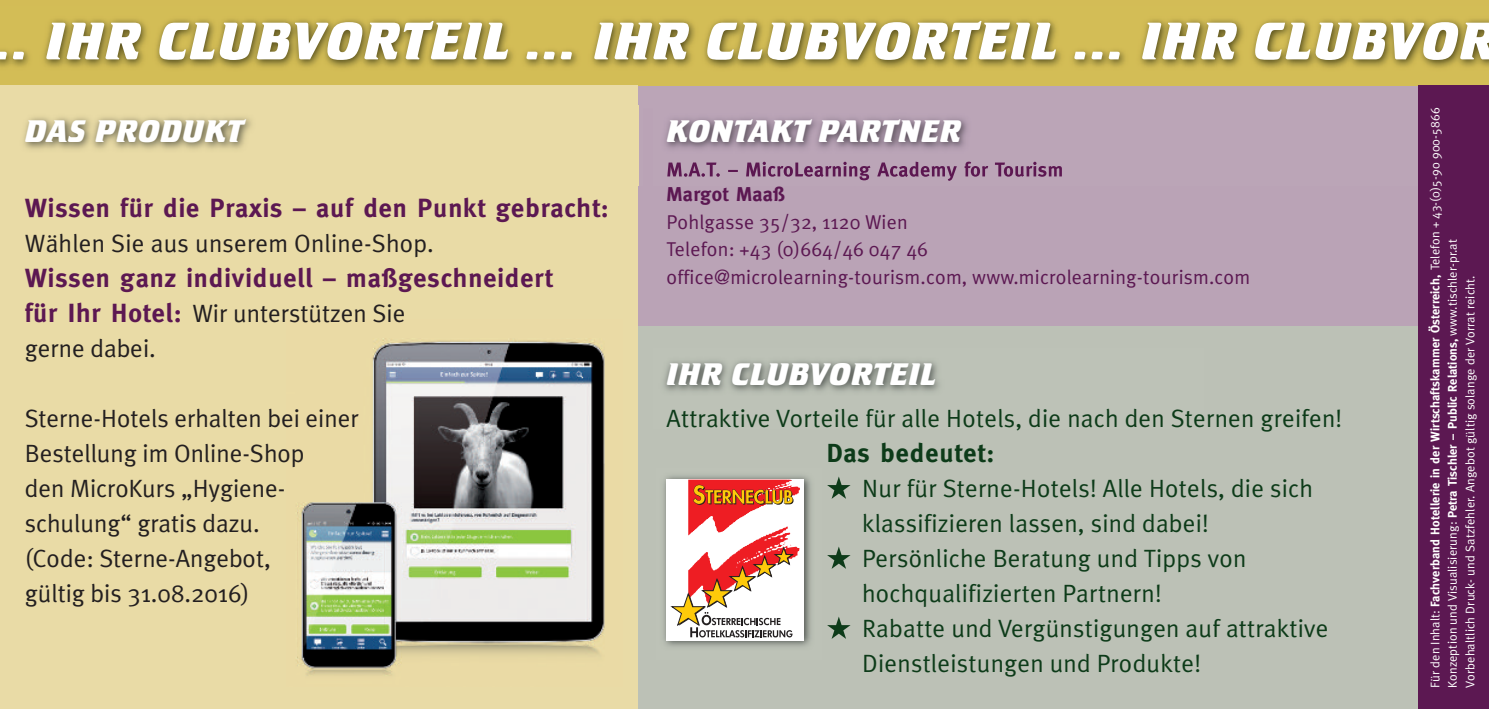
<style>
.page{position:relative;width:1489px;height:709px;background:#fff}
.page>*{position:absolute;margin:0;border:0;box-sizing:border-box;transform-origin:0 0}
.t1{font:55px "Crillee Bold Italic Plain";letter-spacing:.025em;color:#fff}
.t2{font:32.5px "Crillee Bold Italic Plain";letter-spacing:.015em;color:#fff}
.t3{font:700 26.25px "Meta";letter-spacing:.035em;color:#5c1852}
.t4{font:700 26.25px "Meta";letter-spacing:.035em;color:#0d3b19}
.t5{font:25px/35px "Meta Plus Normal";letter-spacing:.01em;color:#0d3b19}
.t6{font:25px/35px "Meta Plus Normal";color:#231f20}
.t7{font:20px/27.5px "Meta Plus Normal";letter-spacing:.01em;color:#5c1852}
.t8{font:700 20px "Meta";letter-spacing:.02em;color:#5c1852}
.t9{font:12.5px/17.5px "Meta Plus Normal";letter-spacing:.01em;color:#fff}
.t10{font:700 12.5px "Meta";letter-spacing:.01em;color:#fff}
.s1{font-family:"Meta";font-weight:700;font-size:26.25px;color:#5c1852}
.s2{font-family:"Meta Plus Normal";font-weight:400}
.s3{font-family:"Meta";font-weight:700}
</style>
<div class="page">
<div style="left:631px;top:85px;width:793px;height:248px;background:#baa3b6"></div>
<div style="left:0;top:0;width:1488px;height:85px;background:#d3bc56"></div>
<img style="left:638px;top:85px;width:779px;height:21px">
<img style="left:0;top:19px;width:1488px;height:49px">
<div style="left:638px;top:326px;width:793px;height:383px;background:#bcc1b6"></div>
<img style="left:665px;top:118px;width:397px;height:63px">
<img style="left:667px;top:162px;width:164px;height:15px">
<img style="left:664px;top:361px;width:275px;height:31px">
<svg style="left:827px;top:476px;width:23px;height:23px"></svg>
<svg style="left:827px;top:546px;width:23px;height:23px"></svg>
<svg style="left:827px;top:616px;width:23px;height:23px"></svg>
<img style="left:663px;top:475px;width:148px;height:172px">
<div style="left:666px;top:480px;width:137px;height:161px;background:#fff"></div>
<svg style="left:671px;top:480px;width:129px;height:157px"></svg>
<div style="left:1417px;top:85px;width:71px;height:624px;background:#5c1852"></div>
<div style="left:0;top:85px;width:638px;height:624px;background:#e9dba6"></div>
<img style="left:297px;top:338px;width:308px;height:338px">
<img style="left:638px;top:109px;width:1px;height:77px">
<img style="left:23px;top:117px;width:229px;height:33px">
<h1 class="t1" style="left:-4px;top:23px;width:1501px">.. IHR CLUBVORTEIL ... IHR CLUBVORTEIL ... IHR CLUBVOR</h1>
<h2 class="t2" style="left:25px;top:120px;width:220px">DAS PRODUKT</h2>
<p class="t3" style="left:25px;top:193px;width:585px">Wissen für die Praxis – auf den Punkt gebracht:</p>
<p class="t6" style="left:25px;top:226px;width:410px">Wählen Sie aus unserem Online-Shop.</p>
<p class="t3" style="left:25px;top:263px;width:529px">Wissen ganz individuell – maßgeschneidert</p>
<p class="t6" style="left:25px;top:296px;width:382px"><span class="s1">für Ihr Hotel:</span> Wir unterstützen Sie gerne dabei.</p>
<p class="t6" style="left:25px;top:401px;width:335px">Sterne-Hotels erhalten bei einer<br>Bestellung im Online-Shop<br>den MicroKurs „Hygiene&shy;schulung“ gratis dazu.<br>(Code: Sterne-Angebot,<br>gültig bis 31.08.2016)</p>
<h2 class="t2" style="left:666px;top:120px;width:296px">KONTAKT PARTNER</h2>
<p class="t8" style="left:666px;top:183px;width:120px">Margot Maaß</p>
<p class="t7" style="left:666px;top:208px;width:585px">Pohlgasse 35/32, 1120 Wien<br>Telefon: +43 (0)664/46 047 46<br>office@microlearning-tourism.com, www.microlearning-tourism.com</p>
<h2 class="t2" style="left:666px;top:363px;width:271px">IHR CLUBVORTEIL</h2>
<p class="t5" style="left:666px;top:401px;width:677px">Attraktive Vorteile für alle Hotels, die nach den Sternen greifen!</p>
<p class="t4" style="left:826px;top:438px;width:169px">Das bedeutet:</p>
<p class="t5" style="left:862px;top:471px;width:468px">Nur für Sterne-Hotels! Alle Hotels, die sich klassifizieren lassen, sind dabei!<br>Persönliche Beratung und Tipps von hochqualifizierten Partnern!<br>Rabatte und Vergünstigungen auf attraktive Dienstleistungen und Produkte!</p>
<p class="t10" style="left:1427px;top:687px;width:581px;rotate:-90deg"><span class="s2">Für den Inhalt:</span> Fachverband Hotellerie in der Wirtschaftskammer Österreich, <span class="s2">Telefon + 43-(0)5-90 900-5866</span></p>
<p class="t9" style="left:1443px;top:687px;width:450px;rotate:-90deg">Konzeption und Visualisierung: <span class="s3">Petra Tischler – Public Relations,</span> www.tischler-pr.at<br>Vorbehaltlich Druck- und Satzfehler. Angebot gültig solange der Vorrat reicht.</p>
</div>
